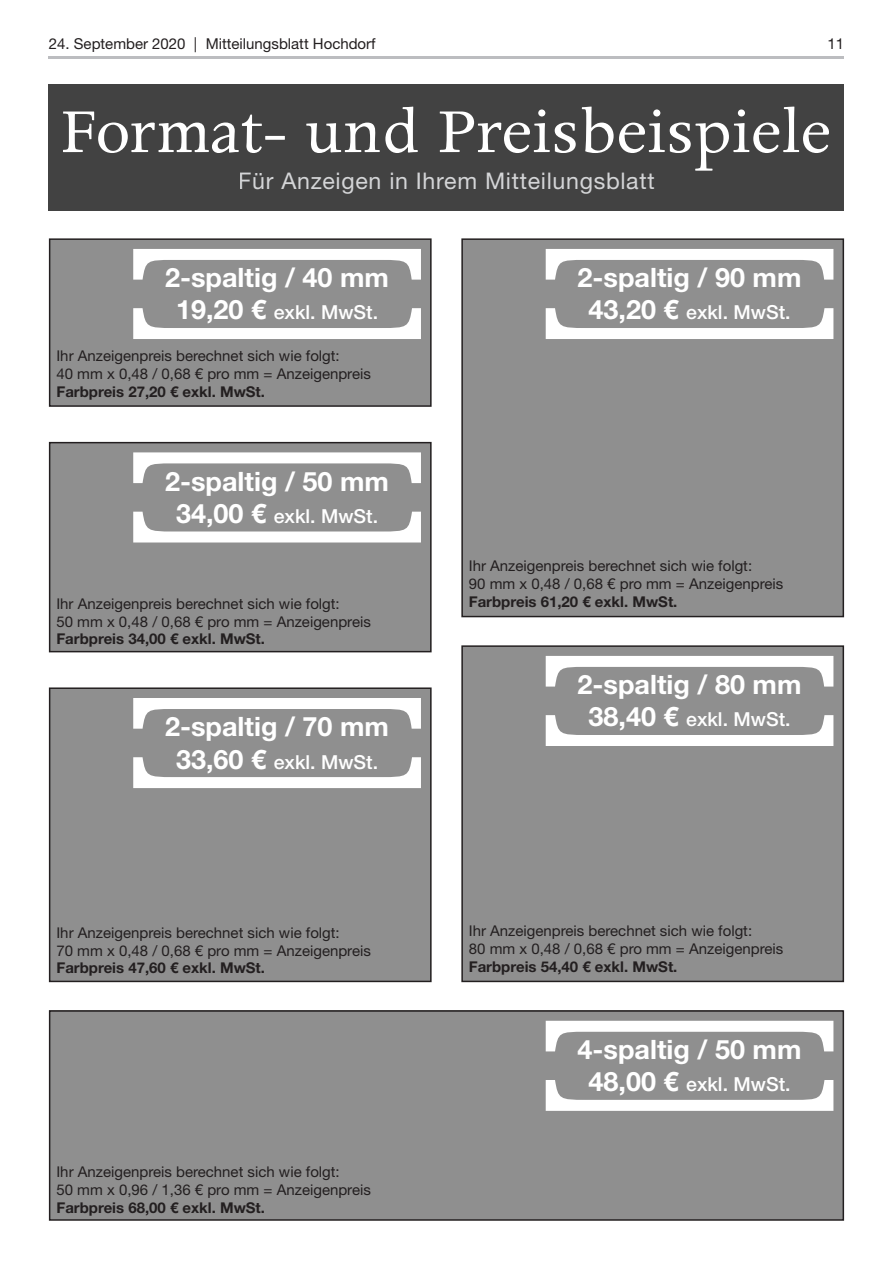
<style>
.page{position:relative;width:893px;height:1263px;background:#fff}
.page>*{position:absolute;margin:0;border:0;box-sizing:border-box;transform-origin:0 0}
.t1{font:70.5px "Apollo MT Std";color:#fff}
.t2{font:700 26.7px "Helvetica Neue LT Std";color:#fff}
.t3{font:22.95px "Helvetica Neue LT Std";letter-spacing:.03em;color:#d4d5d7}
.t4{font:500 19.35px "Helvetica Neue LT Std";color:#fff}
.t5{font:15px "Helvetica Neue LT Std";color:#231f20}
.t6{font:14.85px/17.9px "Helvetica Neue LT Std";color:#231f20}
.t7{font:700 14.85px "Helvetica Neue LT Std";color:#231f20}
.s1{font-weight:700;font-size:26.7px}
</style>
<div class="page">
<hr style="left:49px;top:56px;width:795px;height:3px;background:#bcbdc0">
<div style="left:49px;top:84px;width:795px;height:126px;background:#424242"></div>
<div style="left:50px;top:443px;width:381px;height:209px;background:#8f8f8f"></div>
<div style="left:49px;top:442px;width:383px;height:210px;border:1px solid #231f20"></div>
<svg style="left:133px;top:452px;width:288px;height:31px"></svg>
<svg style="left:133px;top:512px;width:288px;height:30px"></svg>
<div style="left:50px;top:688px;width:381px;height:293px;background:#8f8f8f"></div>
<div style="left:49px;top:687px;width:383px;height:295px;border:1px solid #231f20"></div>
<svg style="left:133px;top:698px;width:288px;height:31px"></svg>
<svg style="left:133px;top:757px;width:288px;height:31px"></svg>
<div style="left:462px;top:646px;width:381px;height:335px;background:#8f8f8f"></div>
<div style="left:461px;top:645px;width:383px;height:337px;border:1px solid #231f20"></div>
<svg style="left:546px;top:656px;width:287px;height:30px"></svg>
<svg style="left:546px;top:715px;width:287px;height:31px"></svg>
<div style="left:50px;top:1011px;width:793px;height:209px;background:#8f8f8f"></div>
<div style="left:49px;top:1010px;width:795px;height:210px;border:1px solid #231f20"></div>
<svg style="left:546px;top:1021px;width:287px;height:30px"></svg>
<svg style="left:546px;top:1080px;width:287px;height:31px"></svg>
<div style="left:50px;top:239px;width:381px;height:167px;background:#8f8f8f"></div>
<div style="left:49px;top:238px;width:383px;height:169px;border:1px solid #231f20"></div>
<svg style="left:133px;top:249px;width:288px;height:31px"></svg>
<svg style="left:133px;top:308px;width:288px;height:31px"></svg>
<div style="left:462px;top:239px;width:381px;height:377px;background:#8f8f8f"></div>
<div style="left:461px;top:238px;width:383px;height:379px;border:1px solid #231f20"></div>
<svg style="left:546px;top:249px;width:287px;height:31px"></svg>
<svg style="left:546px;top:308px;width:287px;height:31px"></svg>
<p class="t5" style="left:49px;top:35px;width:328px">24. September 2020 | Mitteilungsblatt Hochdorf</p>
<p class="t5" style="left:827px;top:35px;width:18px">11</p>
<h1 class="t1" style="left:62px;top:93px;width:771px">Format- und Preisbeispiele</h1>
<h3 class="t3" style="left:238px;top:167px;width:418px">Für Anzeigen in Ihrem Mitteilungsblatt</h3>
<h2 class="t2" style="left:165px;top:261px;width:225px">2-spaltig / 40 mm</h2>
<h3 class="t4" style="left:176px;top:301px;width:203px"><span class="s1">19,20 €</span> exkl. MwSt.</h3>
<p class="t6" style="left:56px;top:347px;width:316px">Ihr Anzeigenpreis berechnet sich wie folgt:<br>40 mm x 0,48 / 0,68 € pro mm = Anzeigenpreis</p>
<p class="t7" style="left:56px;top:382px;width:210px">Farbpreis 27,20 € exkl. MwSt.</p>
<h2 class="t2" style="left:165px;top:465px;width:225px">2-spaltig / 50 mm</h2>
<h3 class="t4" style="left:176px;top:504px;width:203px"><span class="s1">34,00 €</span> exkl. MwSt.</h3>
<p class="t6" style="left:56px;top:594px;width:316px">Ihr Anzeigenpreis berechnet sich wie folgt:<br>50 mm x 0,48 / 0,68 € pro mm = Anzeigenpreis</p>
<p class="t7" style="left:56px;top:630px;width:210px">Farbpreis 34,00 € exkl. MwSt.</p>
<h2 class="t2" style="left:165px;top:710px;width:225px">2-spaltig / 70 mm</h2>
<h3 class="t4" style="left:176px;top:750px;width:203px"><span class="s1">33,60 €</span> exkl. MwSt.</h3>
<p class="t6" style="left:56px;top:923px;width:316px">Ihr Anzeigenpreis berechnet sich wie folgt:<br>70 mm x 0,48 / 0,68 € pro mm = Anzeigenpreis</p>
<p class="t7" style="left:56px;top:959px;width:210px">Farbpreis 47,60 € exkl. MwSt.</p>
<p class="t6" style="left:56px;top:1163px;width:316px">Ihr Anzeigenpreis berechnet sich wie folgt:<br>50 mm x 0,96 / 1,36 € pro mm = Anzeigenpreis</p>
<p class="t7" style="left:56px;top:1198px;width:210px">Farbpreis 68,00 € exkl. MwSt.</p>
<h2 class="t2" style="left:578px;top:261px;width:225px">2-spaltig / 90 mm</h2>
<h3 class="t4" style="left:589px;top:301px;width:203px"><span class="s1">43,20 €</span> exkl. MwSt.</h3>
<p class="t6" style="left:469px;top:557px;width:316px">Ihr Anzeigenpreis berechnet sich wie folgt:<br>90 mm x 0,48 / 0,68 € pro mm = Anzeigenpreis</p>
<p class="t7" style="left:469px;top:592px;width:210px">Farbpreis 61,20 € exkl. MwSt.</p>
<h2 class="t2" style="left:578px;top:668px;width:225px">2-spaltig / 80 mm</h2>
<h3 class="t4" style="left:589px;top:708px;width:203px"><span class="s1">38,40 €</span> exkl. MwSt.</h3>
<p class="t6" style="left:469px;top:922px;width:316px">Ihr Anzeigenpreis berechnet sich wie folgt:<br>80 mm x 0,48 / 0,68 € pro mm = Anzeigenpreis</p>
<p class="t7" style="left:469px;top:957px;width:210px">Farbpreis 54,40 € exkl. MwSt.</p>
<h2 class="t2" style="left:578px;top:1033px;width:225px">4-spaltig / 50 mm</h2>
<h3 class="t4" style="left:589px;top:1073px;width:203px"><span class="s1">48,00 €</span> exkl. MwSt.</h3>
</div>
